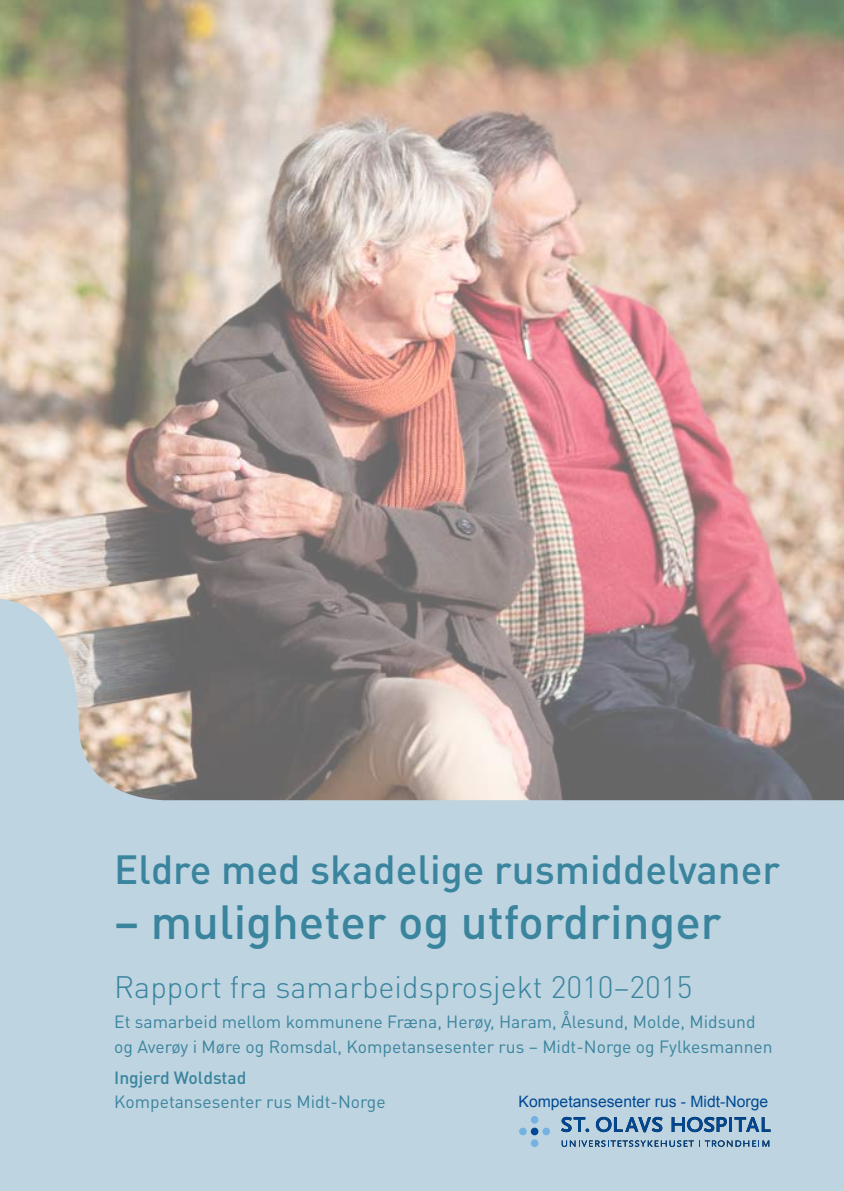
<style>
.page{position:relative;width:844px;height:1191px;background:#fff}
.page>*{position:absolute;margin:0;border:0;box-sizing:border-box;transform-origin:0 0}
.t1{font:500 47.25px "DIN Pro";color:#3a849e}
.t2{font:500 40.25px "DIN Pro";color:#3a849e}
.t3{font:300 30.62px "DIN Pro";color:#3a849e}
.t4{font:17.5px/24.5px "DIN Pro";color:#3a849e}
.t5{font:500 17.5px "DIN Pro";color:#3a849e}
.t6{font:15.75px "Arial";color:#004993}
</style>
<div class="page">
<img style="left:0;top:0;width:843px;height:598px">
<svg style="left:0;top:598px;width:843px;height:593px;background:#b2bdc4"></svg>
<svg style="left:0;top:848px;width:1px;height:343px"></svg>
<svg style="left:561px;top:1117px;width:28px;height:15px"></svg>
<svg style="left:595px;top:1116px;width:67px;height:16px"></svg>
<svg style="left:671px;top:1116px;width:55px;height:16px"></svg>
<hr style="left:728px;top:1117px;width:3px;height:14px;background:#004893">
<svg style="left:734px;top:1117px;width:36px;height:14px"></svg>
<svg style="left:561px;top:1140px;width:208px;height:6px"></svg>
<div style="left:530px;top:1116px;width:8px;height:7px;background:#75b2e2;border-radius:50%"></div>
<div style="left:530px;top:1127px;width:8px;height:8px;background:#004893;border-radius:50%"></div>
<div style="left:519px;top:1127px;width:7px;height:8px;background:#75b2e2;border-radius:50%"></div>
<div style="left:542px;top:1127px;width:8px;height:8px;background:#75b2e2;border-radius:50%"></div>
<div style="left:530px;top:1139px;width:8px;height:8px;background:#75b2e2;border-radius:50%"></div>
<h2 class="t2" style="left:114px;top:842px;width:667px">Eldre med skadelige rusmiddelvaner</h2>
<h1 class="t1" style="left:114px;top:889px;width:609px">– muligheter og utfordringer</h1>
<h3 class="t3" style="left:114px;top:966px;width:579px">Rapport fra samarbeidsprosjekt 2010–2015</h3>
<p class="t4" style="left:114px;top:1008px;width:659px">Et samarbeid mellom kommunene Fræna, Herøy, Haram, Ålesund, Molde, Midsund og Averøy i Møre og Romsdal, Kompetansesenter rus – Midt-Norge og Fylkesmannen</p>
<p class="t5" style="left:114px;top:1065px;width:134px">Ingjerd Woldstad</p>
<p class="t4" style="left:114px;top:1088px;width:273px">Kompetansesenter rus Midt-Norge</p>
<p class="t6" style="left:518px;top:1091px;width:251px">Kompetansesenter rus - Midt-Norge</p>
</div>
